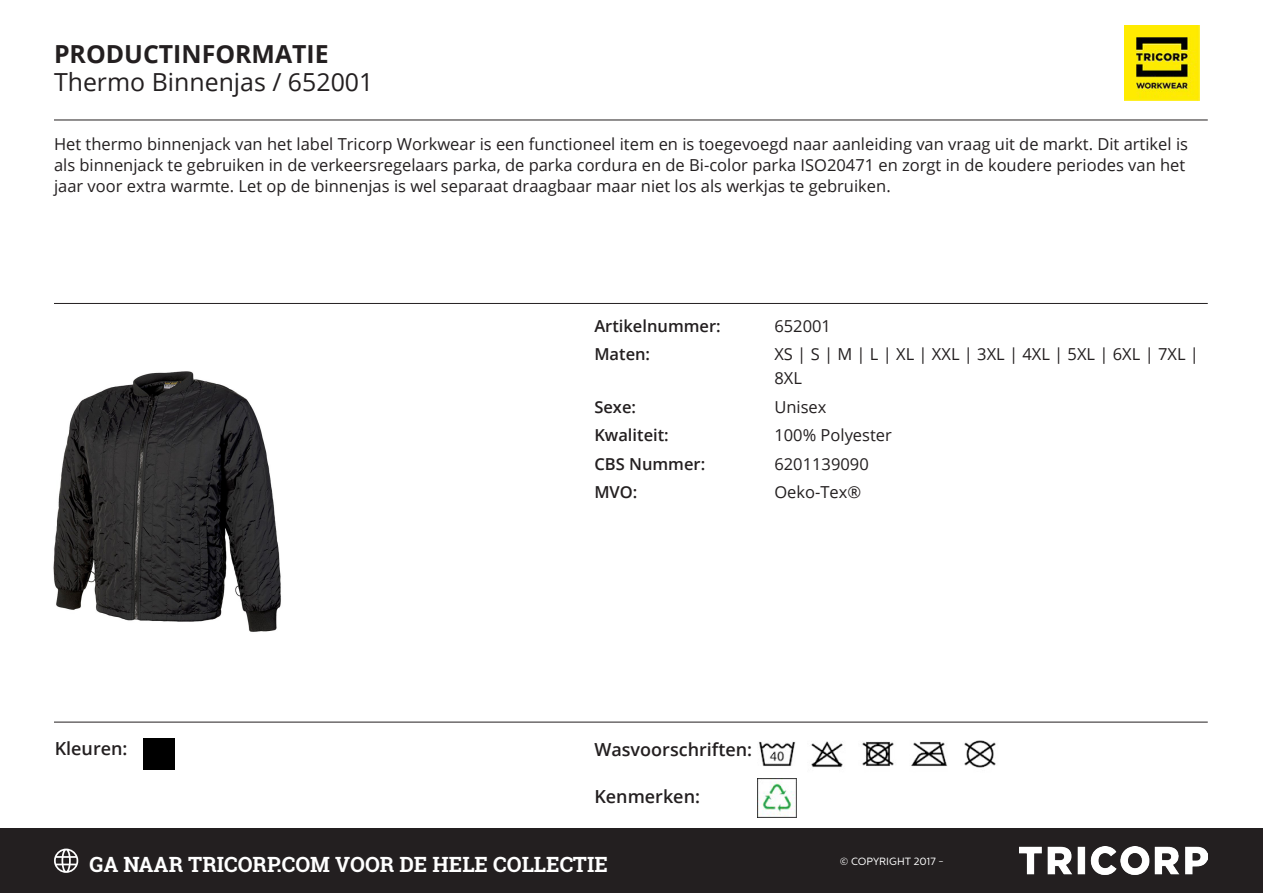
<style>
.page{position:relative;width:1263px;height:893px;background:#fff}
.page>*{position:absolute;margin:0;border:0;box-sizing:border-box;transform-origin:0 0}
.t1{font:24.9px "Open Sans";color:#231f20}
.t2{font:700 24.9px "Open Sans";color:#231f20}
.t3{font:700 21px "Roboto Slab";color:#fff}
.t4{font:600 18px "Open Sans";color:#231f20}
.Kenmerken{font:16.5px/21px "Open Sans";color:#231f20}
.Kenmerk{font:16.5px/24px "Open Sans";color:#231f20}
.Kenmerk-2{font:600 16.5px "Open Sans";color:#231f20}
.t5{font:10.5px "Centrale Sans";color:#fff}
</style>
<div class="page">
<img style="left:1124px;top:26px;width:75px;height:74px">
<img style="left:53px;top:371px;width:228px;height:261px">
<img style="left:862px;top:741px;width:32px;height:25px">
<img style="left:758px;top:741px;width:38px;height:25px">
<img style="left:811px;top:741px;width:32px;height:27px">
<img style="left:964px;top:740px;width:32px;height:28px">
<img style="left:911px;top:741px;width:37px;height:25px">
<img style="left:757px;top:778px;width:39px;height:39px">
<img style="left:143px;top:738px;width:31px;height:31px">
<hr style="left:54px;top:120px;width:1154px;height:1px;background:#231f20">
<hr style="left:54px;top:303px;width:1154px;height:1px;background:#231f20">
<hr style="left:54px;top:722px;width:1154px;height:1px;background:#231f20">
<div style="left:0;top:828px;width:1263px;height:65px;background:#231f20"></div>
<svg style="left:54px;top:849px;width:24px;height:24px"></svg>
<img style="left:1020px;top:847px;width:188px;height:28px">
<p class="t2" style="left:54px;top:36px;width:276px">PRODUCTINFORMATIE</p>
<p class="t1" style="left:54px;top:65px;width:321px">Thermo Binnenjas / 652001</p>
<p class="Kenmerken" style="left:54px;top:133px;width:1135px">Het thermo binnenjack van het label Tricorp Workwear is een functioneel item en is toegevoegd naar aanleiding van vraag uit de markt. Dit artikel is als binnenjack te gebruiken in de verkeersregelaars parka, de parka cordura en de Bi-color parka ISO20471 en zorgt in de koudere periodes van het jaar voor extra warmte. Let op de binnenjas is wel separaat draagbaar maar niet los als werkjas te gebruiken.</p>
<p class="t4" style="left:55px;top:736px;width:74px">Kleuren:</p>
<p class="Kenmerk-2" style="left:594px;top:314px;width:128px">Artikelnummer:</p>
<p class="Kenmerk" style="left:774px;top:313px;width:58px">652001</p>
<p class="Kenmerk-2" style="left:594px;top:343px;width:57px">Maten:</p>
<p class="Kenmerk" style="left:774px;top:342px;width:426px">XS | S | M | L | XL | XXL | 3XL | 4XL | 5XL | 6XL | 7XL |<br>8XL</p>
<p class="Kenmerk-2" style="left:594px;top:395px;width:43px">Sexe:</p>
<p class="Kenmerk" style="left:774px;top:394px;width:54px">Unisex</p>
<p class="Kenmerk-2" style="left:594px;top:424px;width:76px">Kwaliteit:</p>
<p class="Kenmerk" style="left:774px;top:423px;width:119px">100% Polyester</p>
<p class="Kenmerk-2" style="left:594px;top:452px;width:112px">CBS Nummer:</p>
<p class="Kenmerk" style="left:774px;top:451px;width:96px">6201139090</p>
<p class="Kenmerk-2" style="left:594px;top:481px;width:45px">MVO:</p>
<p class="Kenmerk" style="left:774px;top:480px;width:88px">Oeko-Tex®</p>
<p class="t4" style="left:594px;top:737px;width:159px">Wasvoorschriften:</p>
<p class="t4" style="left:594px;top:784px;width:107px">Kenmerken:</p>
<p class="t3" style="left:90px;top:850px;width:520px">GA NAAR TRICORP.COM VOOR DE HELE COLLECTIE</p>
<p class="t5" style="left:840px;top:855px;width:106px">© COPYRIGHT 2017 -</p>
</div>
